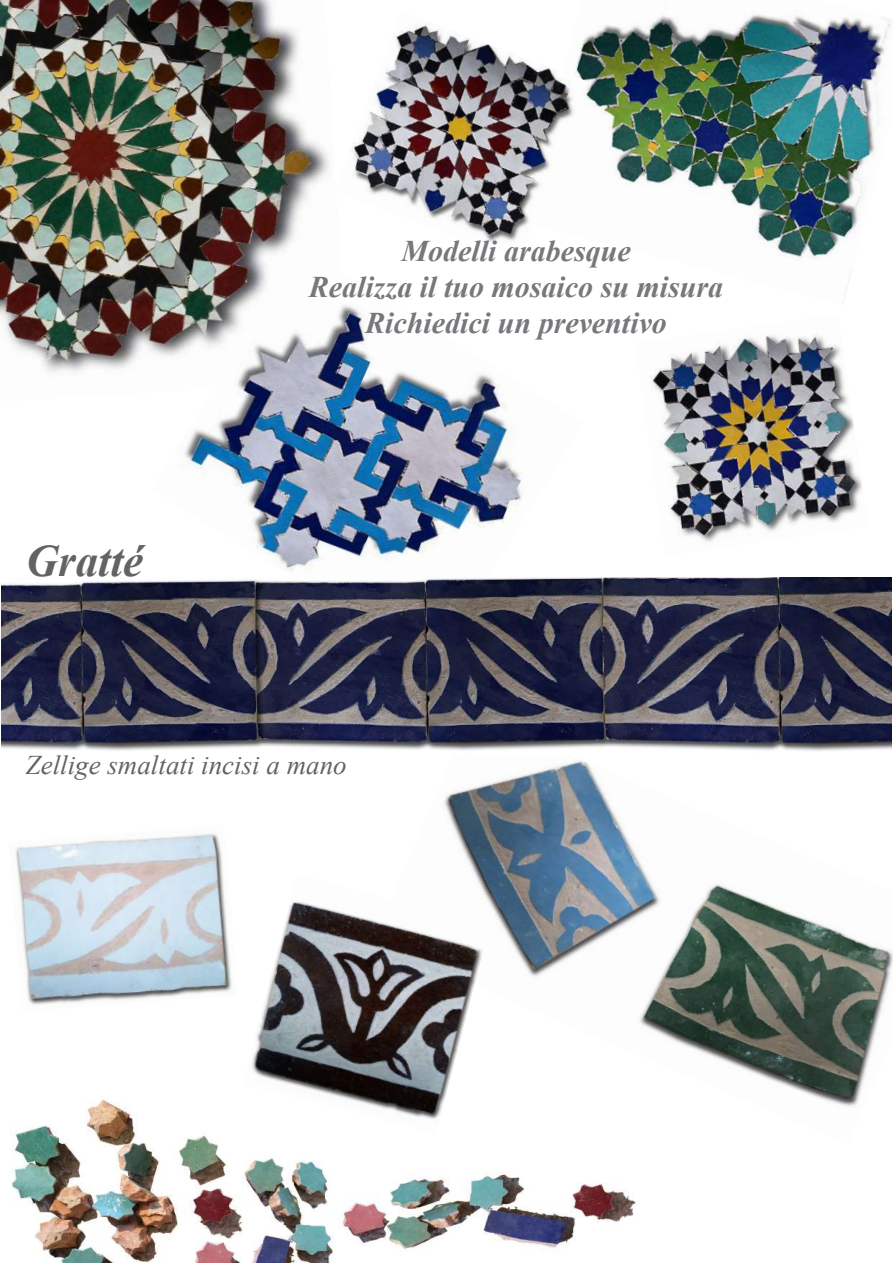
<style>
.page{position:relative;width:893px;height:1263px;background:#fff}
.page>*{position:absolute;margin:0;border:0;box-sizing:border-box;transform-origin:0 0}
.t1{font:italic 700 45px "Times New Roman";color:#636366}
.t2{font:italic 700 30px/36px "Times New Roman";color:#76787b;text-align:center}
.t3{font:italic 27px "Times New Roman";color:#636366}
</style>
<div class="page">
<img style="left:651px;top:335px;width:211px;height:207px">
<img style="left:0;top:0;width:329px;height:373px">
<img style="left:587px;top:14px;width:303px;height:289px">
<img style="left:352px;top:25px;width:235px;height:218px">
<img style="left:11px;top:1099px;width:625px;height:164px">
<img style="left:373px;top:713px;width:520px;height:431px">
<img style="left:15px;top:832px;width:217px;height:173px">
<img style="left:243px;top:875px;width:247px;height:259px">
<img style="left:151px;top:247px;width:371px;height:325px">
<img style="left:1px;top:577px;width:890px;height:176px">
<h1 class="t1" style="left:26px;top:530px;width:119px">Gratté</h1>
<p class="t2" style="left:309px;top:232px;width:416px">Modelli arabesque<br>Realizza il tuo mosaico su misura<br>Richiedici un preventivo</p>
<p class="t3" style="left:26px;top:747px;width:323px">Zellige smaltati incisi a mano</p>
</div>
